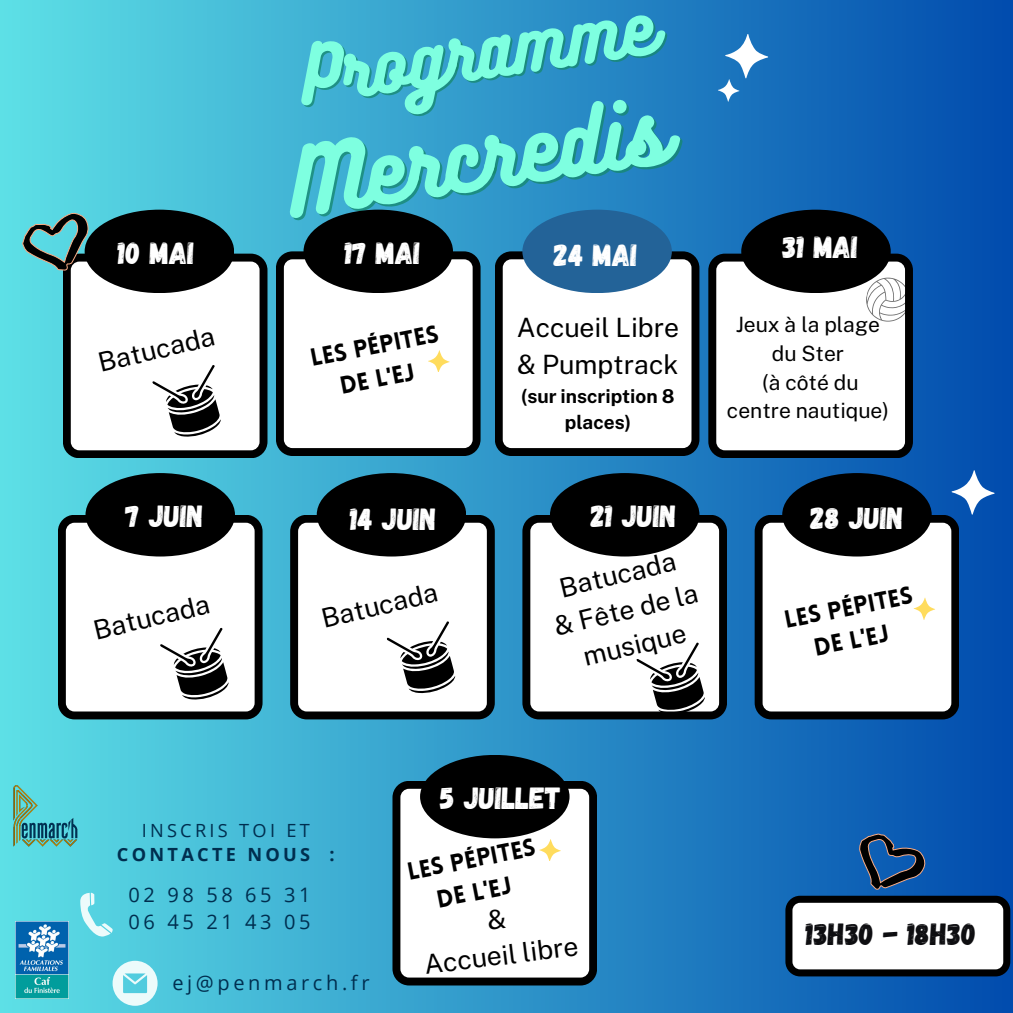
<style>
.page{position:relative;width:1013px;height:1013px;background:#fff}
.page>*{position:absolute;margin:0;border:0;box-sizing:border-box;transform-origin:0 0}
.t1{font:83px "Bukhari Script";color:#7effe0}
.t2{font:69.12px "Bukhari Script";color:#7effe0}
.t3{font:30.5px "Gagalin";color:#fff}
.t4{font:30.5px "Gagalin";color:#0e0e11}
.t5{font:26.62px/36.1px "Public Sans";color:#000;text-align:center}
.t6{font:900 24.12px/32.8px "Lovelo";color:#000;text-align:center}
.t7{font:21.12px/28.6px "Public Sans";color:#000;text-align:center}
.t8{font:20px "Open Sans";letter-spacing:.18em;color:#002e4f}
.t9{font:700 19.12px/26.2px "Public Sans";color:#000;text-align:center}
.t10{font:700 18.12px "Open Sans";letter-spacing:.18em;color:#002e4f}
.t11{font:18.12px "Open Sans";letter-spacing:.18em;color:#002e4f}
</style>
<div class="page">
<div style="left:0;top:0;width:1012px;height:1012px;background:linear-gradient(to right,#5de0e6,#014bac)"></div>
<svg style="left:63px;top:254px;width:204px;height:204px"></svg>
<div style="left:85px;top:210px;width:149px;height:83px;background:#000;border-radius:50%"></div>
<svg style="left:947px;top:469px;width:51px;height:45px"></svg>
<svg style="left:17px;top:210px;width:82px;height:70px;background:#529599"></svg>
<svg style="left:276px;top:251px;width:204px;height:205px"></svg>
<div style="left:303px;top:210px;width:150px;height:83px;background:#000;border-radius:50%"></div>
<svg style="left:495px;top:251px;width:204px;height:205px"></svg>
<div style="left:522px;top:210px;width:150px;height:83px;background:#236398;border-radius:50%"></div>
<svg style="left:708px;top:254px;width:204px;height:204px"></svg>
<div style="left:741px;top:210px;width:149px;height:83px;background:#000;border-radius:50%"></div>
<svg style="left:58px;top:515px;width:204px;height:204px"></svg>
<div style="left:85px;top:473px;width:150px;height:83px;background:#000;border-radius:50%"></div>
<svg style="left:290px;top:515px;width:204px;height:204px"></svg>
<div style="left:317px;top:473px;width:149px;height:83px;background:#000;border-radius:50%"></div>
<svg style="left:522px;top:515px;width:204px;height:204px"></svg>
<div style="left:550px;top:473px;width:149px;height:83px;background:#000;border-radius:50%"></div>
<svg style="left:754px;top:515px;width:205px;height:204px"></svg>
<div style="left:782px;top:473px;width:149px;height:83px;background:#000;border-radius:50%"></div>
<svg style="left:392px;top:780px;width:205px;height:205px"></svg>
<div style="left:420px;top:755px;width:149px;height:83px;background:#000;border-radius:50%"></div>
<svg style="left:716px;top:33px;width:56px;height:68px"></svg>
<svg style="left:386px;top:620px;width:72px;height:78px"></svg>
<svg style="left:159px;top:626px;width:72px;height:78px"></svg>
<svg style="left:152px;top:363px;width:71px;height:79px"></svg>
<svg style="left:636px;top:641px;width:71px;height:78px"></svg>
<svg style="left:80px;top:892px;width:33px;height:45px"></svg>
<svg style="left:113px;top:960px;width:45px;height:45px;background:#aae7ee"></svg>
<img style="left:16px;top:922px;width:52px;height:76px">
<img style="left:0;top:775px;width:112px;height:81px">
<svg style="left:863px;top:275px;width:49px;height:49px"></svg>
<svg style="left:537px;top:838px;width:25px;height:22px"></svg>
<svg style="left:911px;top:597px;width:26px;height:22px"></svg>
<svg style="left:426px;top:349px;width:25px;height:23px"></svg>
<svg style="left:785px;top:823px;width:225px;height:153px"></svg>
<svg style="left:487px;top:908px;width:19px;height:21px"></svg>
<p class="t2" style="left:294px;top:32px;width:358px;rotate:-8deg">Programme</p>
<p class="t1" style="left:283px;top:129px;width:380px;rotate:-8deg">Mercredis</p>
<p class="t3" style="left:118px;top:233px;width:78px">10 MAI</p>
<p class="t3" style="left:345px;top:233px;width:77px">17 MAI</p>
<p class="t3" style="left:554px;top:235px;width:85px">24 MAI</p>
<p class="t3" style="left:782px;top:228px;width:77px">31 MAI</p>
<p class="t5" style="left:95px;top:345px;width:120px;rotate:-13deg">Batucada</p>
<p class="t6" style="left:308px;top:344px;width:132px;rotate:-11deg">Les pépites de l'Ej</p>
<p class="t5" style="left:517px;top:310px;width:164px">Accueil Libre</p>
<p class="t5" style="left:517px;top:346px;width:163px">&amp; Pumptrack</p>
<p class="t9" style="left:521px;top:383px;width:155px">(sur inscription 8 places)</p>
<p class="t7" style="left:735px;top:310px;width:146px">Jeux à la plage du Ster</p>
<p class="t7" style="left:727px;top:368px;width:163px">(à côté du centre nautique)</p>
<p class="t3" style="left:125px;top:496px;width:79px">7 JUIN</p>
<p class="t3" style="left:350px;top:499px;width:88px">14 JUIN</p>
<p class="t3" style="left:590px;top:496px;width:87px">21 JUIN</p>
<p class="t3" style="left:810px;top:498px;width:94px">28 JUIN</p>
<p class="t5" style="left:90px;top:612px;width:120px;rotate:-13deg">Batucada</p>
<p class="t5" style="left:318px;top:601px;width:120px;rotate:-13deg">Batucada</p>
<p class="t5" style="left:556px;top:570px;width:120px;rotate:-13deg">Batucada</p>
<p class="t5" style="left:550px;top:608px;width:149px;rotate:-13deg">&amp; Fête de la musique</p>
<p class="t11" style="left:142px;top:817px;width:170px">INSCRIS TOI ET</p>
<p class="t10" style="left:117px;top:842px;width:219px">CONTACTE NOUS :</p>
<p class="t8" style="left:128px;top:880px;width:184px">02 98 58 65 31</p>
<p class="t8" style="left:128px;top:907px;width:184px">06 45 21 43 05</p>
<p class="t8" style="left:172px;top:968px;width:198px">ej@penmarch.fr</p>
<p class="t3" style="left:440px;top:778px;width:123px">5 JUILLET</p>
<p class="t6" style="left:405px;top:857px;width:132px;rotate:-11deg">Les pépites de l'Ej</p>
<p class="t5" style="left:422px;top:946px;width:156px;rotate:-7deg">Accueil libre</p>
<p class="t6" style="left:782px;top:606px;width:132px;rotate:-11deg">Les pépites de l'Ej</p>
<p class="t4" style="left:806px;top:914px;width:172px">13H30 - 18H30</p>
</div>
